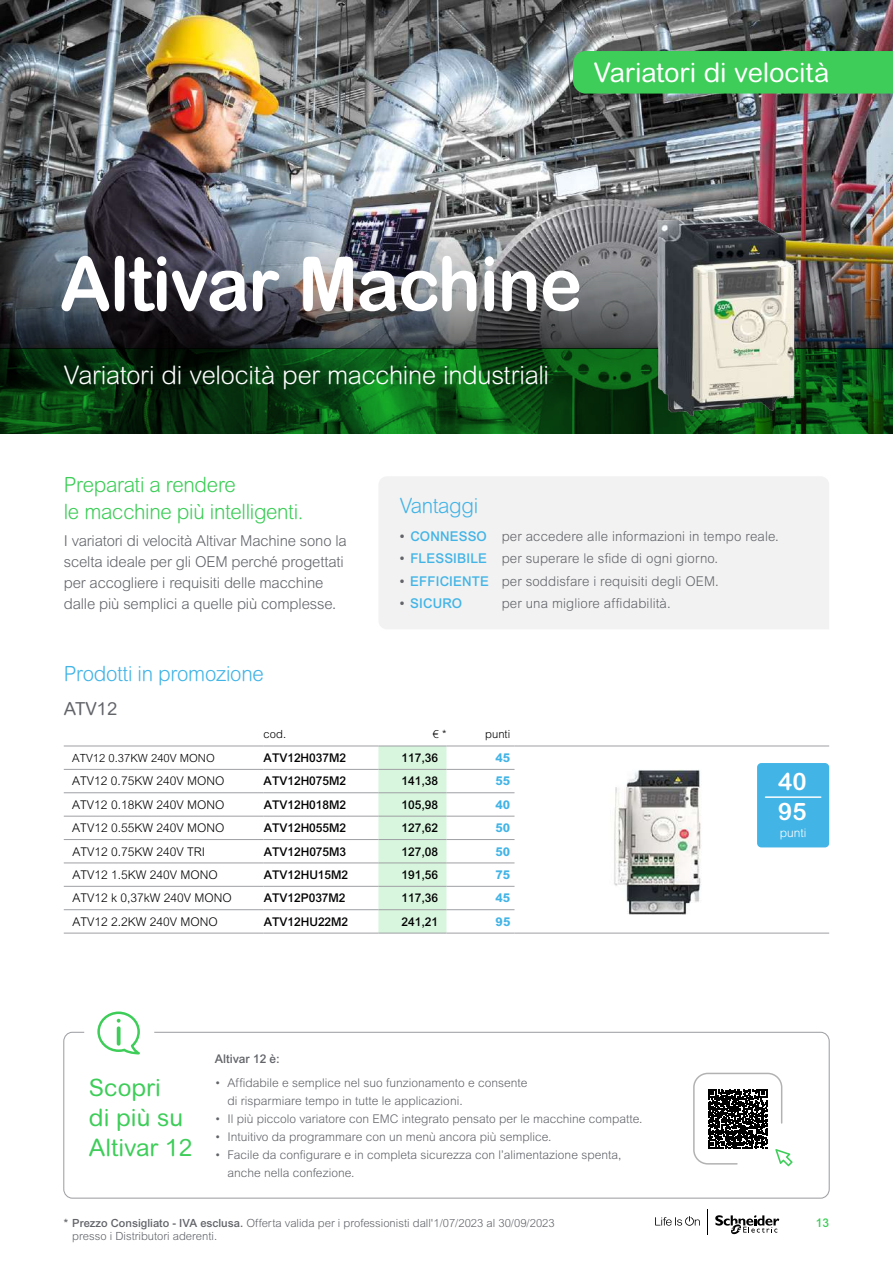
<style>
.page{position:relative;width:893px;height:1263px;background:#fff}
.page>*{position:absolute;margin:0;border:0;box-sizing:border-box;transform-origin:0 0}
.t1{font:700 75px "Arial Rounded MT Pro";letter-spacing:-.02em;color:#fff;scale:.96 1}
.t2{font:27px "Arial Rounded MT Pro";letter-spacing:-.01em;color:#fff}
.t3{font:300 25.5px "Arial Rounded MT Pro";letter-spacing:-.01em;color:#fff}
.t4{font:24px/30px "Arial Rounded MT Pro";color:#3dcd58}
.t5{font:700 24px/30px "Arial Rounded MT Pro";color:#fff}
.t6{font:300 21px/27px "Arial Rounded MT Pro";letter-spacing:-.015em;color:#3dcd58}
.t7{font:300 21px "Arial Rounded MT Pro";letter-spacing:-.015em;color:#42b4e6}
.t8{font:18px "Arial Rounded MT Pro";color:#626469}
.t9{font:300 15px/21px "Arial MT Std";letter-spacing:-.01em;color:#626469}
.t10{font:300 13.5px "Arial MT Std";letter-spacing:.01em;color:#626469}
.t11{font:500 13.5px "Arial MT Std";letter-spacing:.01em;color:#42b4e6}
.t12{font:300 12px/18px "Arial MT Std";color:#626469}
.t13{font:500 12px "Arial MT Std";color:#000}
.t14{font:300 12px "Arial MT Std";color:#000}
.t15{font:800 12px "Arial MT Std";color:#42b4e6}
.t16{font:500 12px "Arial MT Std";color:#626469}
.t17{font:300 12px "Arial Rounded MT Pro";color:#fff}
.t18{font:500 12px "Arial MT Std";color:#3dcd58}
.t19{font:300 11.25px/13.5px "Arial MT Std";color:#626469}
.t20{font:300 11.25px "Arial MT Std";color:#000}
.s1{font-weight:500}
.s2{font-weight:500;color:#42b4e6}
.s3{color:#626469}
</style>
<div class="page">
<img style="left:614px;top:770px;width:88px;height:145px">
<svg style="left:693px;top:1072px;width:100px;height:94px"></svg>
<img style="left:0;top:0;width:893px;height:219px">
<img style="left:0;top:219px;width:893px;height:130px">
<svg style="left:0;top:349px;width:893px;height:85px;background:#084712"></svg>
<div style="left:379px;top:477px;width:450px;height:152px;background:#f2f2f2"></div>
<div style="left:573px;top:51px;width:320px;height:43px;background:#3dcd58"></div>
<div style="left:378px;top:747px;width:68px;height:186px;background:#d8f5de"></div>
<hr style="left:64px;top:746px;width:200px;height:1px;background:#9fa0a4">
<hr style="left:264px;top:746px;width:114px;height:1px;background:#9fa0a4">
<hr style="left:378px;top:746px;width:68px;height:1px;background:#9fa0a4">
<hr style="left:446px;top:746px;width:68px;height:1px;background:#9fa0a4">
<hr style="left:514px;top:746px;width:315px;height:1px;background:#9fa0a4">
<hr style="left:64px;top:769px;width:200px;height:1px;background:#9fa0a4">
<hr style="left:264px;top:769px;width:114px;height:1px;background:#9fa0a4">
<hr style="left:378px;top:769px;width:68px;height:1px;background:#9fa0a4">
<hr style="left:446px;top:769px;width:68px;height:1px;background:#9fa0a4">
<hr style="left:64px;top:792px;width:200px;height:1px;background:#9fa0a4">
<hr style="left:264px;top:792px;width:114px;height:1px;background:#9fa0a4">
<hr style="left:378px;top:792px;width:68px;height:1px;background:#9fa0a4">
<hr style="left:446px;top:792px;width:68px;height:1px;background:#9fa0a4">
<hr style="left:64px;top:816px;width:200px;height:1px;background:#9fa0a4">
<hr style="left:64px;top:839px;width:200px;height:1px;background:#9fa0a4">
<hr style="left:264px;top:816px;width:114px;height:1px;background:#9fa0a4">
<hr style="left:264px;top:839px;width:114px;height:1px;background:#9fa0a4">
<hr style="left:378px;top:816px;width:68px;height:1px;background:#9fa0a4">
<hr style="left:378px;top:839px;width:68px;height:1px;background:#9fa0a4">
<hr style="left:446px;top:816px;width:68px;height:1px;background:#9fa0a4">
<hr style="left:446px;top:839px;width:68px;height:1px;background:#9fa0a4">
<hr style="left:64px;top:863px;width:200px;height:1px;background:#9fa0a4">
<hr style="left:64px;top:886px;width:200px;height:1px;background:#9fa0a4">
<hr style="left:264px;top:863px;width:114px;height:1px;background:#9fa0a4">
<hr style="left:264px;top:886px;width:114px;height:1px;background:#9fa0a4">
<hr style="left:378px;top:863px;width:68px;height:1px;background:#9fa0a4">
<hr style="left:378px;top:886px;width:68px;height:1px;background:#9fa0a4">
<hr style="left:446px;top:863px;width:68px;height:1px;background:#9fa0a4">
<hr style="left:446px;top:886px;width:68px;height:1px;background:#9fa0a4">
<hr style="left:64px;top:909px;width:200px;height:1px;background:#9fa0a4">
<hr style="left:64px;top:933px;width:200px;height:1px;background:#9fa0a4">
<hr style="left:264px;top:909px;width:114px;height:1px;background:#9fa0a4">
<hr style="left:264px;top:933px;width:114px;height:1px;background:#9fa0a4">
<hr style="left:378px;top:909px;width:68px;height:1px;background:#9fa0a4">
<hr style="left:378px;top:933px;width:68px;height:1px;background:#9fa0a4">
<hr style="left:446px;top:909px;width:68px;height:1px;background:#9fa0a4">
<hr style="left:446px;top:933px;width:68px;height:1px;background:#9fa0a4">
<hr style="left:514px;top:933px;width:315px;height:1px;background:#9fa0a4">
<div style="left:757px;top:763px;width:72px;height:84px;background:#42b4e6;border-radius:4px"></div>
<hr style="left:765px;top:796px;width:56px;height:2px;background:#fff">
<img style="left:645px;top:210px;width:161px;height:224px">
<div style="left:63px;top:1032px;width:767px;height:167px;border:1px solid #9fa0a4;border-radius:9px"></div>
<svg style="left:97px;top:1011px;width:43px;height:43px"></svg>
<svg style="left:655px;top:1216px;width:45px;height:10px"></svg>
<svg style="left:715px;top:1215px;width:64px;height:20px"></svg>
<svg style="left:707px;top:1209px;width:1px;height:25px"></svg>
<h2 class="t2" style="left:594px;top:56px;width:237px">Variatori di velocità</h2>
<h1 class="t1" style="left:60px;top:239px;width:546px">Altivar Machine</h1>
<h3 class="t3" style="left:64px;top:360px;width:487px">Variatori di velocità per macchine industriali</h3>
<h3 class="t6" style="left:64px;top:472px;width:241px">Preparati a rendere<br>le macchine più intelligenti.</h3>
<p class="t9" style="left:64px;top:530px;width:285px">I variatori di velocità Altivar Machine sono la scelta ideale per gli OEM perché progettati per accogliere i requisiti delle macchine dalle più semplici a quelle più complesse.</p>
<h3 class="t7" style="left:64px;top:662px;width:201px">Prodotti in promozione</h3>
<h3 class="t8" style="left:64px;top:698px;width:55px">ATV12</h3>
<h3 class="t7" style="left:400px;top:493px;width:80px">Vantaggi</h3>
<p class="t10" style="left:400px;top:529px;width:381px"><span class="s1">•</span> <span class="s2">CONNESSO</span> per accedere alle informazioni in tempo reale.</p>
<p class="t10" style="left:400px;top:551px;width:320px"><span class="s1">•</span> <span class="s2">FLESSIBILE</span> per superare le sfide di ogni giorno.</p>
<p class="t10" style="left:400px;top:573px;width:321px"><span class="s1">•</span> <span class="s2">EFFICIENTE</span> per soddisfare i requisiti degli OEM.</p>
<p class="t11" style="left:400px;top:595px;width:64px"><span class="s3">•</span> SICURO</p>
<p class="t10" style="left:502px;top:595px;width:171px">per una migliore affidabilità.</p>
<p class="t20" style="left:264px;top:728px;width:24px">cod.</p>
<p class="t20" style="left:433px;top:728px;width:15px">€ *</p>
<p class="t20" style="left:485px;top:728px;width:27px">punti</p>
<p class="t20" style="left:72px;top:751px;width:144px">ATV12 0.37KW 240V MONO</p>
<p class="t13" style="left:264px;top:751px;width:84px">ATV12H037M2</p>
<p class="t13" style="left:401px;top:751px;width:38px">117,36</p>
<p class="t15" style="left:495px;top:750px;width:16px">45</p>
<p class="t14" style="left:72px;top:774px;width:154px">ATV12 0.75KW 240V MONO</p>
<p class="t13" style="left:264px;top:774px;width:84px">ATV12H075M2</p>
<p class="t13" style="left:401px;top:774px;width:38px">141,38</p>
<p class="t15" style="left:496px;top:774px;width:16px">55</p>
<p class="t14" style="left:72px;top:798px;width:154px">ATV12 0.18KW 240V MONO</p>
<p class="t13" style="left:264px;top:797px;width:84px">ATV12H018M2</p>
<p class="t13" style="left:401px;top:797px;width:38px">105,98</p>
<p class="t15" style="left:496px;top:797px;width:16px">40</p>
<p class="t14" style="left:72px;top:821px;width:154px">ATV12 0.55KW 240V MONO</p>
<p class="t13" style="left:264px;top:821px;width:84px">ATV12H055M2</p>
<p class="t13" style="left:402px;top:821px;width:38px">127,62</p>
<p class="t15" style="left:496px;top:821px;width:16px">50</p>
<p class="t14" style="left:72px;top:844px;width:134px">ATV12 0.75KW 240V TRI</p>
<p class="t13" style="left:264px;top:844px;width:84px">ATV12H075M3</p>
<p class="t13" style="left:402px;top:844px;width:38px">127,08</p>
<p class="t15" style="left:496px;top:844px;width:16px">50</p>
<p class="t14" style="left:72px;top:868px;width:147px">ATV12 1.5KW 240V MONO</p>
<p class="t13" style="left:264px;top:868px;width:86px">ATV12HU15M2</p>
<p class="t13" style="left:402px;top:868px;width:38px">191,56</p>
<p class="t15" style="left:496px;top:867px;width:16px">75</p>
<p class="t14" style="left:72px;top:891px;width:161px">ATV12 k 0,37kW 240V MONO</p>
<p class="t13" style="left:264px;top:891px;width:83px">ATV12P037M2</p>
<p class="t13" style="left:402px;top:891px;width:38px">117,36</p>
<p class="t15" style="left:496px;top:891px;width:16px">45</p>
<p class="t14" style="left:72px;top:915px;width:147px">ATV12 2.2KW 240V MONO</p>
<p class="t13" style="left:264px;top:914px;width:86px">ATV12HU22M2</p>
<p class="t13" style="left:402px;top:914px;width:38px">241,21</p>
<p class="t15" style="left:496px;top:914px;width:16px">95</p>
<h3 class="t4" style="left:89px;top:1073px;width:105px">Scopri<br>di più su<br>Altivar 12</h3>
<p class="t16" style="left:215px;top:1052px;width:67px">Altivar 12 è:</p>
<p class="t12" style="left:227px;top:1074px;width:302px;text-indent:-13px">• Affidabile e semplice nel suo funzionamento e consente di risparmiare tempo in tutte le applicazioni.</p>
<p class="t12" style="left:215px;top:1110px;width:429px">• Il più piccolo variatore con EMC integrato pensato per le macchine compatte.</p>
<p class="t12" style="left:215px;top:1128px;width:338px">• Intuitivo da programmare con un menù ancora più semplice.</p>
<p class="t12" style="left:227px;top:1146px;width:395px;text-indent:-13px">• Facile da configurare e in completa sicurezza con l’alimentazione spenta, anche nella confezione.</p>
<h3 class="t5" style="left:778px;top:767px;width:30px">40<br>95</h3>
<p class="t17" style="left:780px;top:826px;width:28px">punti</p>
<p class="t19" style="left:72px;top:1216px;width:484px;text-indent:-9px"><span class="s1">* Prezzo Consigliato - IVA esclusa.</span> Offerta valida per i professionisti dall'1/07/2023 al 30/09/2023 presso i Distributori aderenti.</p>
<p class="t18" style="left:816px;top:1216px;width:15px">13</p>
</div>
